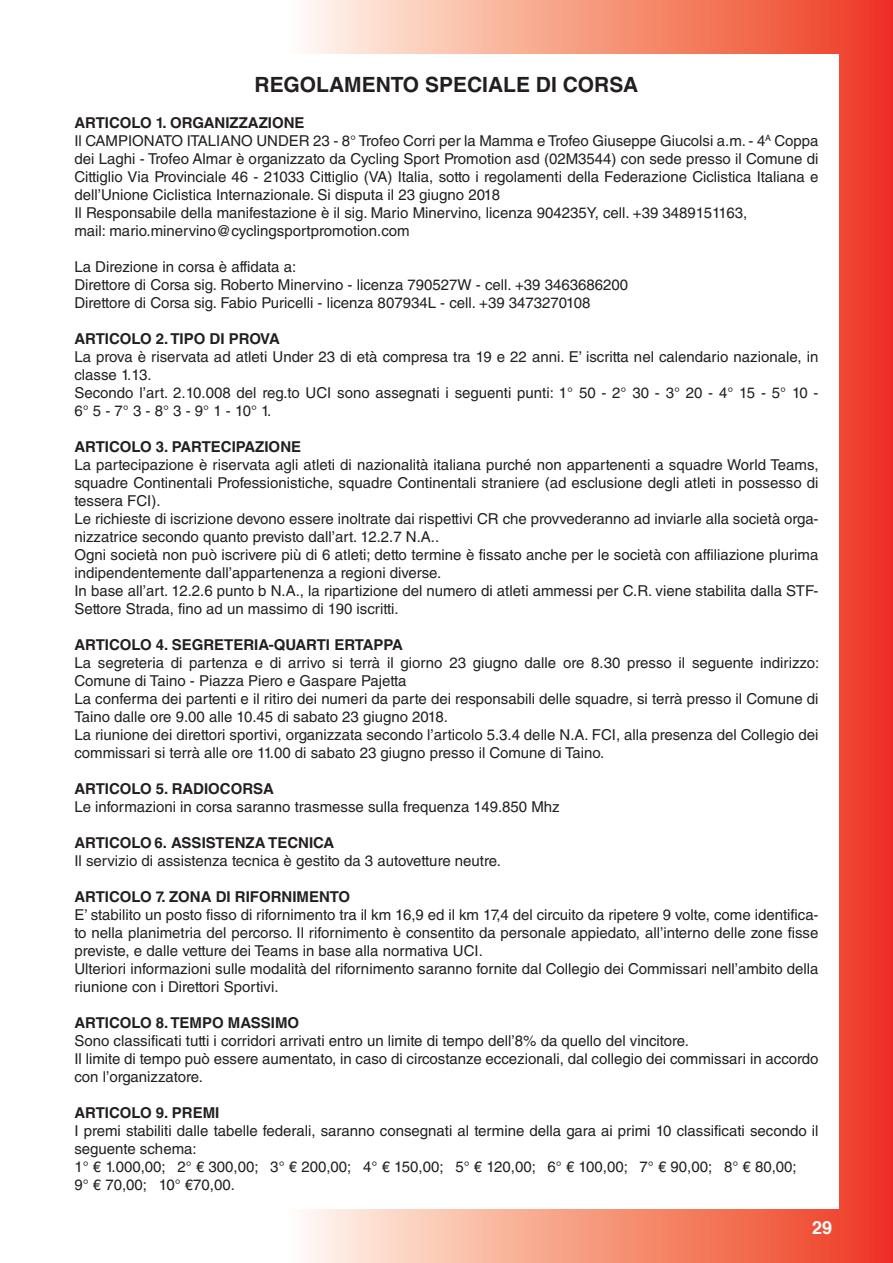
<style>
.page{position:relative;width:893px;height:1263px;background:#fff}
.page>*{position:absolute;margin:0;border:0;box-sizing:border-box;transform-origin:0 0}
.t1{font:700 21px "Helvetica LT Std";color:#231f20}
.t2{font:700 18px "Helvetica";color:#fff}
.t3{font:15px/18px "Helvetica LT Std";color:#231f20}
.t4{font:700 15px "Helvetica LT Std";color:#231f20}
.s1{font-weight:700}
</style>
<div class="page">
<div style="left:283px;top:0;width:610px;height:1263px;background:linear-gradient(to right,#fffeef,#ee381a)"></div>
<div style="left:54px;top:54px;width:785px;height:1155px;background:#fff"></div>
<h1 class="t1" style="left:255px;top:71px;width:385px">REGOLAMENTO SPECIALE DI CORSA</h1>
<p class="t3" style="left:74px;top:113px;width:746px"><span class="s1">ARTICOLO 1. ORGANIZZAZIONE<br></span>Il CAMPIONATO ITALIANO UNDER 23 - 8° Trofeo Corri per la Mamma e Trofeo Giuseppe Giucolsi a.m. - 4<sup>A</sup> Coppa dei Laghi - Trofeo Almar è organizzato da Cycling Sport Promotion asd (02M3544) con sede presso il Comune di Cittiglio Via Provinciale 46 - 21033 Cittiglio (VA) Italia, sotto i regolamenti della Federazione Ciclistica Italiana e dell’Unione Ciclistica Internazionale. Si disputa il 23 giugno 2018<br>Il Responsabile della manifestazione è il sig. Mario Minervino, licenza 904235Y, cell. +39 3489151163,<br>mail: mario.minervino@cyclingsportpromotion.com</p>
<p class="t3" style="left:74px;top:257px;width:555px">La Direzione in corsa è affidata a:<br>Direttore di Corsa sig. Roberto Minervino - licenza 790527W - cell. +39 3463686200<br>Direttore di Corsa sig. Fabio Puricelli - licenza 807934L - cell. +39 3473270108</p>
<p class="t4" style="left:74px;top:329px;width:207px">ARTICOLO 2. TIPO DI PROVA</p>
<p class="t3" style="left:74px;top:347px;width:746px">La prova è riservata ad atleti Under 23 di età compresa tra 19 e 22 anni. E’ iscritta nel calendario nazionale, in classe 1.13.<br>Secondo l’art. 2.10.008 del reg.to UCI sono assegnati i seguenti punti: 1° 50 - 2° 30 - 3° 20 - 4° 15 - 5° 10 - 6° 5 - 7° 3 - 8° 3 - 9° 1 - 10° 1.</p>
<p class="t4" style="left:74px;top:437px;width:228px">ARTICOLO 3. PARTECIPAZIONE</p>
<p class="t3" style="left:74px;top:455px;width:746px">La partecipazione è riservata agli atleti di nazionalità italiana purché non appartenenti a squadre World Teams, squadre Continentali Professionistiche, squadre Continentali straniere (ad esclusione degli atleti in possesso di tessera FCI).<br>Le richieste di iscrizione devono essere inoltrate dai rispettivi CR che provvederanno ad inviarle alla società orga&shy;nizzatrice secondo quanto previsto dall’art. 12.2.7 N.A..<br>Ogni società non può iscrivere più di 6 atleti; detto termine è fissato anche per le società con affiliazione plurima indipendentemente dall’appartenenza a regioni diverse.<br>In base all’art. 12.2.6 punto b N.A., la ripartizione del numero di atleti ammessi per C.R. viene stabilita dalla STF-Settore Strada, fino ad un massimo di 190 iscritti.</p>
<p class="t4" style="left:74px;top:635px;width:330px">ARTICOLO 4. SEGRETERIA-QUARTI ERTAPPA</p>
<p class="t3" style="left:74px;top:653px;width:746px">La segreteria di partenza e di arrivo si terrà il giorno 23 giugno dalle ore 8.30 presso il seguente indirizzo:<br>Comune di Taino - Piazza Piero e Gaspare Pajetta<br>La conferma dei partenti e il ritiro dei numeri da parte dei responsabili delle squadre, si terrà presso il Comune di Taino dalle ore 9.00 alle 10.45 di sabato 23 giugno 2018.<br>La riunione dei direttori sportivi, organizzata secondo l’articolo 5.3.4 delle N.A. FCI, alla presenza del Collegio dei commissari si terrà alle ore 11.00 di sabato 23 giugno presso il Comune di Taino.</p>
<p class="t4" style="left:74px;top:779px;width:201px">ARTICOLO 5. RADIOCORSA</p>
<p class="t3" style="left:74px;top:797px;width:487px">Le informazioni in corsa saranno trasmesse sulla frequenza 149.850 Mhz</p>
<p class="t4" style="left:74px;top:833px;width:261px">ARTICOLO 6. ASSISTENZA TECNICA</p>
<p class="t3" style="left:74px;top:851px;width:428px">Il servizio di assistenza tecnica è gestito da 3 autovetture neutre.</p>
<p class="t4" style="left:74px;top:887px;width:277px">ARTICOLO 7. ZONA DI RIFORNIMENTO</p>
<p class="t3" style="left:74px;top:905px;width:746px">E’ stabilito un posto fisso di rifornimento tra il km 16,9 ed il km 17,4 del circuito da ripetere 9 volte, come identifica&shy;to nella planimetria del percorso. Il rifornimento è consentito da personale appiedato, all’interno delle zone fisse previste, e dalle vetture dei Teams in base alla normativa UCI.<br>Ulteriori informazioni sulle modalità del rifornimento saranno fornite dal Collegio dei Commissari nell’ambito della riunione con i Direttori Sportivi.</p>
<p class="t4" style="left:74px;top:1013px;width:226px">ARTICOLO 8. TEMPO MASSIMO</p>
<p class="t3" style="left:74px;top:1031px;width:746px">Sono classificati tutti i corridori arrivati entro un limite di tempo dell’8% da quello del vincitore.<br>Il limite di tempo può essere aumentato, in caso di circostanze eccezionali, dal collegio dei commissari in accordo con l’organizzatore.</p>
<p class="t4" style="left:74px;top:1103px;width:147px">ARTICOLO 9. PREMI</p>
<p class="t3" style="left:74px;top:1121px;width:746px">I premi stabiliti dalle tabelle federali, saranno consegnati al termine della gara ai primi 10 classificati secondo il seguente schema:<br>1° € 1.000,00; 2° € 300,00; 3° € 200,00; 4° € 150,00; 5° € 120,00; 6° € 100,00; 7° € 90,00; 8° € 80,00;<br>9° € 70,00; 10° €70,00.</p>
<p class="t2" style="left:812px;top:1213px;width:22px">29</p>
</div>
